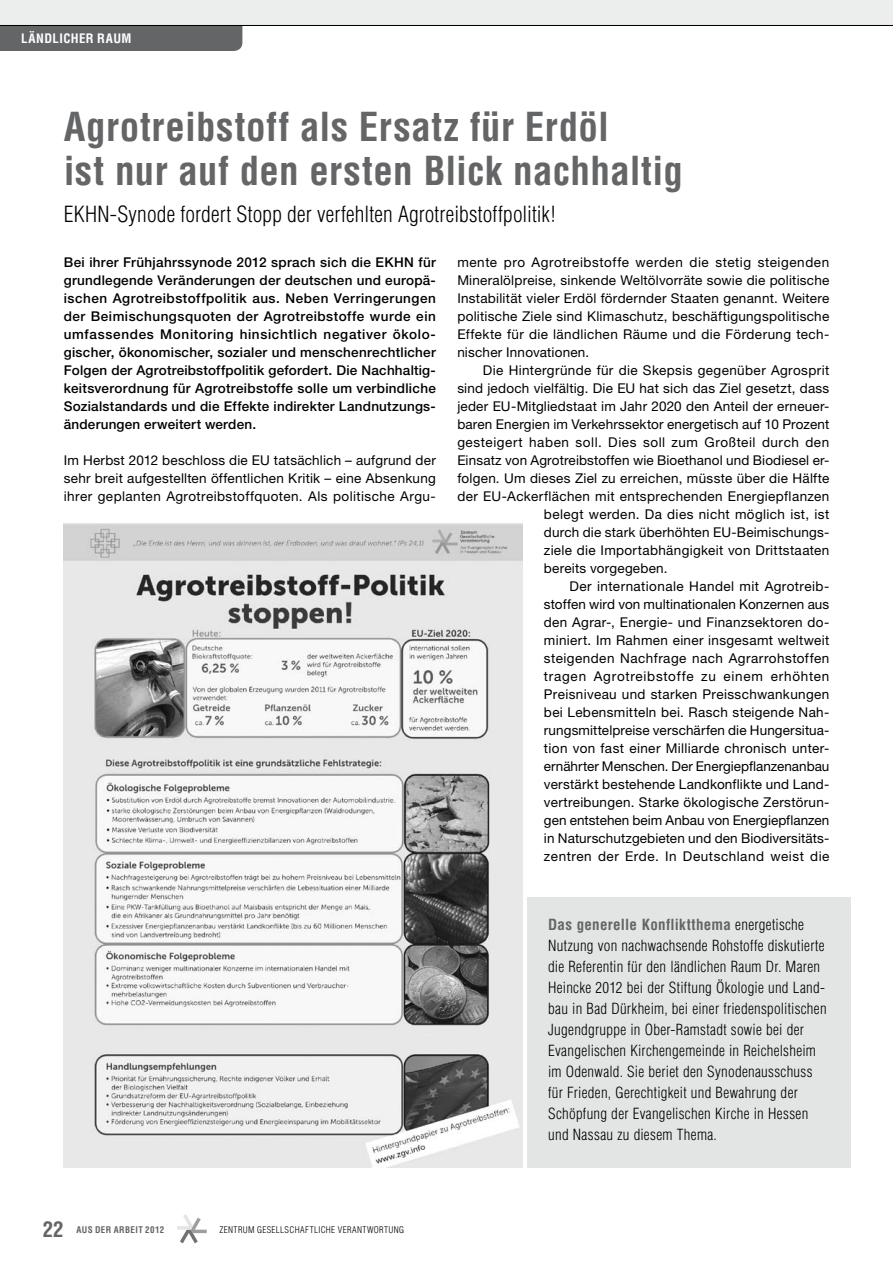
<style>
.page{position:relative;width:893px;height:1263px;background:#fff}
.page>*{position:absolute;margin:0;border:0;box-sizing:border-box;transform-origin:0 0}
.t1{font:700 condensed 39px/43.5px "Helvetica";letter-spacing:.005em;color:#646567}
.t2{font:300 condensed 21.75px "Helvetica";letter-spacing:.01em;color:#000}
.t3{font:700 condensed 21px "Helvetica";color:#646567}
.t4{font:300 condensed 15px/21px "Helvetica";letter-spacing:.015em;color:#000}
.t5{font:13.5px/18px "Helvetica Neue LT";letter-spacing:.02em;color:#000;text-align:justify}
.t6{font:500 13.5px/18px "Helvetica Neue LT";letter-spacing:.015em;color:#000;text-align:justify}
.t7{font:13.5px "Helvetica Neue LT";letter-spacing:.04em;color:#000}
.t8{font:13.5px "Helvetica Neue LT";color:#000}
.t9{font:13.5px "Helvetica Neue LT";letter-spacing:.055em;color:#000}
.t10{font:700 condensed 12.75px "Helvetica";letter-spacing:.035em;color:#fff}
.t11{font:300 condensed 9px "Helvetica";letter-spacing:.04em;color:#000}
.t12{font:700 condensed 9px "Helvetica";letter-spacing:.045em;color:#646567}
.s1{font-weight:700;color:#646567}
</style>
<div class="page">
<svg style="left:177px;top:1214px;width:30px;height:29px"></svg>
<img style="left:64px;top:523px;width:459px;height:644px">
<div style="left:527px;top:897px;width:323px;height:270px;background:#e3e4e4"></div>
<div style="left:0;top:26px;width:242px;height:25px;background:#646567"></div>
<div style="left:0;top:0;width:893px;height:25px;background:#eceded"></div>
<hr style="left:0;top:25px;width:893px;height:1px;background:#000">
<p class="t10" style="left:21px;top:30px;width:112px">Ländlicher Raum</p>
<h1 class="t1" style="left:64px;top:105px;width:621px">Agrotreibstoff als Ersatz für Erdöl<br>ist nur auf den ersten Blick nachhaltig</h1>
<h2 class="t2" style="left:64px;top:201px;width:493px">EKHN-Synode fordert Stopp der verfehlten Agrotreibstoffpolitik!</h2>
<p class="t6" style="left:64px;top:253px;width:374px">Bei ihrer Frühjahrssynode 2012 sprach sich die EKHN für grundlegende Veränderungen der deutschen und europä&shy;ischen Agrotreibstoffpolitik aus. Neben Verringerungen der Beimischungsquoten der Agrotreibstoffe wurde ein umfassendes Monitoring hinsichtlich negativer ökolo&shy;gischer, ökonomischer, sozialer und menschenrechtlicher Folgen der Agrotreibstoffpolitik gefordert. Die Nachhaltig&shy;keitsverordnung für Agrotreibstoffe solle um verbindliche Sozialstandards und die Effekte indirekter Landnutzungs&shy;änderungen erweitert werden.</p>
<p class="t5" style="left:64px;top:451px;width:373px">Im Herbst 2012 beschloss die EU tatsächlich – aufgrund der sehr breit aufgestellten öffentlichen Kritik – eine Absenkung ihrer geplanten Agrotreibstoffquoten. Als politische Argu-</p>
<p class="t5" style="left:457px;top:253px;width:374px">mente pro Agrotreibstoffe werden die stetig steigenden Mineralölpreise, sinkende Weltölvorräte sowie die politische Instabilität vieler Erdöl fördernder Staaten genannt. Weitere politische Ziele sind Klimaschutz, beschäftigungspolitische Effekte für die ländlichen Räume und die Förderung tech&shy;nischer Innovationen.</p>
<p class="t5" style="left:483px;top:361px;width:348px">Die Hintergründe für die Skepsis gegenüber Agrosprit</p>
<p class="t5" style="left:457px;top:379px;width:373px">sind jedoch vielfältig. Die EU hat sich das Ziel gesetzt, dass</p>
<p class="t5" style="left:457px;top:397px;width:374px">jeder EU-Mitgliedstaat im Jahr 2020 den Anteil der erneuer-</p>
<p class="t5" style="left:457px;top:415px;width:374px">baren Energien im Verkehrssektor energetisch auf 10 Prozent</p>
<p class="t7" style="left:457px;top:434px;width:374px">gesteigert haben soll. Dies soll zum Großteil durch den</p>
<p class="t5" style="left:457px;top:451px;width:374px">Einsatz von Agrotreibstoffen wie Bioethanol und Biodiesel er-</p>
<p class="t5" style="left:457px;top:469px;width:374px">folgen. Um dieses Ziel zu erreichen, müsste über die Hälfte</p>
<p class="t5" style="left:457px;top:487px;width:374px">der EU-Ackerflächen mit entsprechenden Energiepflanzen</p>
<p class="t5" style="left:544px;top:505px;width:287px">belegt werden. Da dies nicht möglich ist, ist</p>
<p class="t5" style="left:544px;top:523px;width:286px">durch die stark überhöhten EU-Beimischungs-</p>
<p class="t5" style="left:544px;top:541px;width:287px">ziele die Importabhängigkeit von Drittstaaten</p>
<p class="t5" style="left:544px;top:559px;width:125px">bereits vorgegeben.</p>
<p class="t5" style="left:569px;top:577px;width:260px">Der internationale Handel mit Agrotreib-</p>
<p class="t5" style="left:544px;top:595px;width:287px">stoffen wird von multinationalen Konzernen aus</p>
<p class="t5" style="left:544px;top:613px;width:286px">den Agrar-, Energie- und Finanzsektoren do-</p>
<p class="t5" style="left:544px;top:631px;width:287px">miniert. Im Rahmen einer insgesamt weltweit</p>
<p class="t5" style="left:544px;top:649px;width:287px">steigenden Nachfrage nach Agrarrohstoffen</p>
<p class="t9" style="left:544px;top:668px;width:287px">tragen Agrotreibstoffe zu einem erhöhten</p>
<p class="t5" style="left:544px;top:685px;width:287px">Preisniveau und starken Preisschwankungen</p>
<p class="t5" style="left:544px;top:703px;width:286px">bei Lebensmitteln bei. Rasch steigende Nah-</p>
<p class="t5" style="left:544px;top:721px;width:286px">rungsmittelpreise verschärfen die Hungersitua-</p>
<p class="t5" style="left:544px;top:739px;width:286px">tion von fast einer Milliarde chronisch unter-</p>
<p class="t8" style="left:544px;top:758px;width:287px">ernährter Menschen. Der Energiepflanzenanbau</p>
<p class="t5" style="left:544px;top:775px;width:286px">verstärkt bestehende Landkonflikte und Land-</p>
<p class="t5" style="left:544px;top:793px;width:286px">vertreibungen. Starke ökologische Zerstörun-</p>
<p class="t8" style="left:544px;top:812px;width:287px">gen entstehen beim Anbau von Energiepflanzen</p>
<p class="t5" style="left:544px;top:829px;width:286px">in Naturschutzgebieten und den Biodiversitäts-</p>
<p class="t7" style="left:544px;top:848px;width:287px">zentren der Erde. In Deutschland weist die</p>
<p class="t4" style="left:548px;top:914px;width:280px"><span class="s1">Das generelle Konfliktthema</span> energetische Nutzung von nachwachsende Rohstoffe diskutierte die Referentin für den ländlichen Raum Dr. Maren Heincke 2012 bei der Stiftung Ökologie und Land&shy;bau in Bad Dürkheim, bei einer friedenspolitischen Jugendgruppe in Ober-Ramstadt sowie bei der Evangelischen Kirchengemeinde in Reichelsheim im Odenwald. Sie beriet den Synodenausschuss für Frieden, Gerechtigkeit und Bewahrung der Schöpfung der Evangelischen Kirche in Hessen und Nassau zu diesem Thema.</p>
<h3 class="t3" style="left:43px;top:1216px;width:23px">22</h3>
<p class="t12" style="left:76px;top:1224px;width:89px">Aus der Arbeit 2012</p>
<p class="t11" style="left:219px;top:1224px;width:185px">Zentrum Gesellschaftliche Verantwortung</p>
</div>
